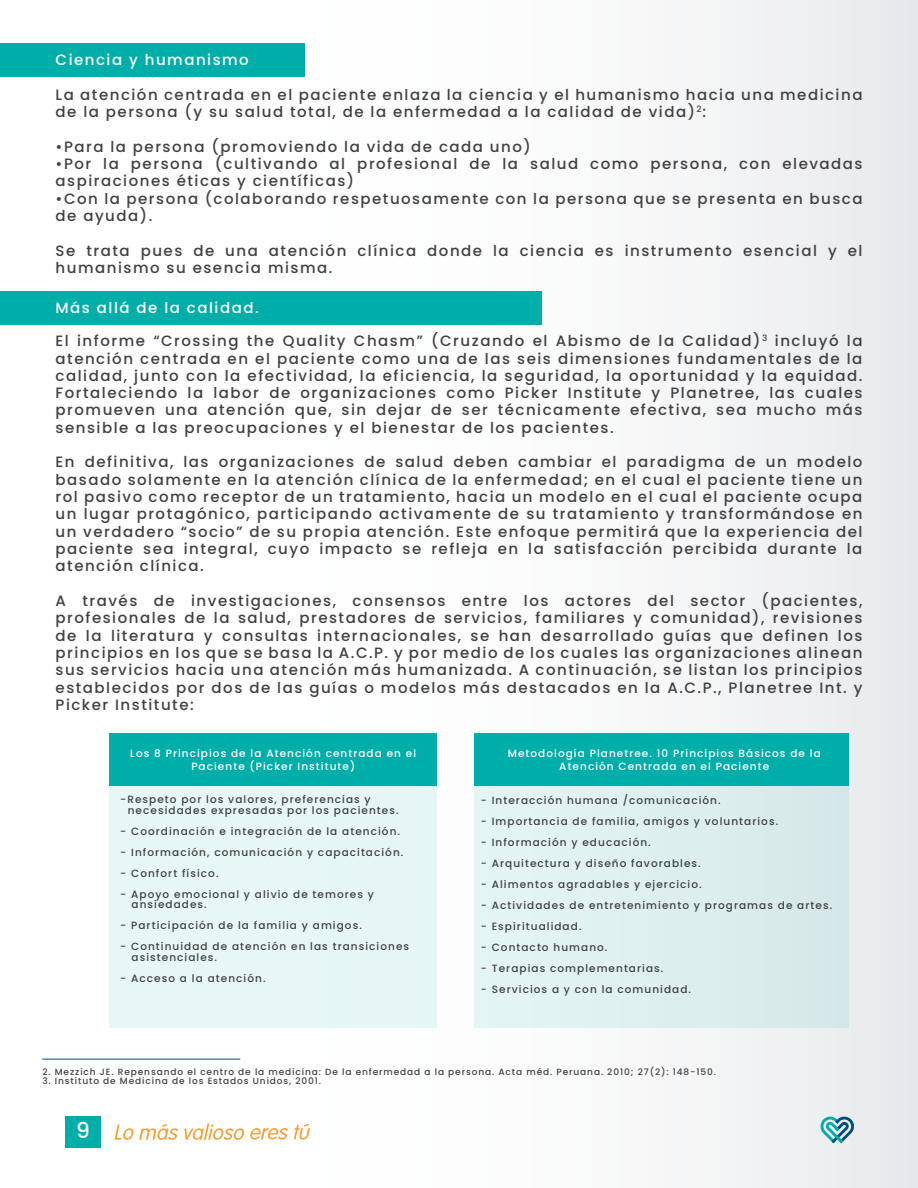
<style>
.page{position:relative;width:918px;height:1188px;background:#fff}
.page>*{position:absolute;margin:0;border:0;box-sizing:border-box;transform-origin:0 0}
.t1{font:500 21.75px "Poppins";color:#fff}
.t2{font:500 15px/17.2px "Poppins";letter-spacing:.1em;color:#414042}
.t3{font:500 15px "Poppins";letter-spacing:.1em;color:#fff}
.t4{font:500 10.5px/10.5px "Poppins";letter-spacing:.1em;color:#414042}
.t5{font:500 10.5px/12.6px "Poppins";letter-spacing:.1em;color:#fff;text-align:center}
.t6{font:500 9px "Poppins";letter-spacing:.1em;color:#414042}
</style>
<div class="page">
<div style="left:0;top:0;width:918px;height:1188px;background:linear-gradient(to right,#fff,#eeeff1)"></div>
<div style="left:65px;top:1116px;width:36px;height:32px;background:#00aea9"></div>
<svg style="left:114px;top:1124px;width:64px;height:16px"></svg>
<svg style="left:184px;top:1123px;width:104px;height:17px"></svg>
<svg style="left:294px;top:1124px;width:16px;height:16px"></svg>
<svg style="left:820px;top:1117px;width:35px;height:26px"></svg>
<div style="left:0;top:44px;width:305px;height:33px;background:#00aea9"></div>
<div style="left:0;top:291px;width:542px;height:33px;background:#00aea9"></div>
<div style="left:109px;top:733px;width:328px;height:53px;background:#00aea9"></div>
<div style="left:109px;top:786px;width:328px;height:242px;background:#e6f7f6"></div>
<div style="left:474px;top:786px;width:375px;height:242px;background:#deeff0"></div>
<div style="left:474px;top:733px;width:375px;height:53px;background:#00aea9"></div>
<hr style="left:42px;top:1059px;width:198px;height:1px;background:#004e7d">
<p class="t3" style="left:56px;top:51px;width:195px">Ciencia y humanismo</p>
<p class="t2" style="left:56px;top:86px;width:808px">La atención centrada en el paciente enlaza la ciencia y el humanismo hacia una medicina de la persona (y su salud total, de la enfermedad a la calidad de vida)<sup>2</sup>:</p>
<p class="t2" style="left:56px;top:138px;width:477px">•Para la persona (promoviendo la vida de cada uno)</p>
<p class="t2" style="left:56px;top:155px;width:808px">•Por la persona (cultivando al profesional de la salud como persona, con elevadas aspiraciones éticas y científicas)</p>
<p class="t2" style="left:56px;top:190px;width:808px">•Con la persona (colaborando respetuosamente con la persona que se presenta en busca de ayuda).</p>
<p class="t2" style="left:56px;top:242px;width:808px">Se trata pues de una atención clínica donde la ciencia es instrumento esencial y el humanismo su esencia misma.</p>
<p class="t3" style="left:56px;top:299px;width:205px">Más allá de la calidad.</p>
<p class="t2" style="left:56px;top:332px;width:808px;text-align:justify">El informe “Crossing the Quality Chasm” (Cruzando el Abismo de la Calidad)<sup>3</sup> incluyó la atención centrada en el paciente como una de las seis dimensiones fundamentales de la calidad, junto con la efectividad, la eficiencia, la seguridad, la oportunidad y la equidad.<br>Fortaleciendo la labor de organizaciones como Picker Institute y Planetree, las cuales promueven una atención que, sin dejar de ser técnicamente efectiva, sea mucho más sensible a las preocupaciones y el bienestar de los pacientes.</p>
<p class="t2" style="left:56px;top:454px;width:809px;text-align:justify">En definitiva, las organizaciones de salud deben cambiar el paradigma de un modelo basado solamente en la atención clínica de la enfermedad; en el cual el paciente tiene un rol pasivo como receptor de un tratamiento, hacia un modelo en el cual el paciente ocupa un lugar protagónico, participando activamente de su tratamiento y transformándose en un verdadero “socio” de su propia atención. Este enfoque permitirá que la experiencia del paciente sea integral, cuyo impacto se refleja en la satisfacción percibida durante la atención clínica.</p>
<p class="t2" style="left:56px;top:592px;width:808px;text-align:justify">A través de investigaciones, consensos entre los actores del sector (pacientes, profesionales de la salud, prestadores de servicios, familiares y comunidad), revisiones de la literatura y consultas internacionales, se han desarrollado guías que definen los principios en los que se basa la A.C.P. y por medio de los cuales las organizaciones alinean sus servicios hacia una atención más humanizada. A continuación, se listan los principios establecidos por dos de las guías o modelos más destacados en la A.C.P., Planetree Int. y Picker Institute:</p>
<p class="t5" style="left:130px;top:747px;width:287px">Los 8 Principios de la Atención centrada en el<br>Paciente (Picker Institute)</p>
<p class="t4" style="left:128px;top:794px;width:272px;text-indent:-8px">-Respeto por los valores, preferencias y necesidades expresadas por los pacientes.</p>
<p class="t4" style="left:120px;top:826px;width:281px">- Coordinación e integración de la atención.</p>
<p class="t4" style="left:120px;top:847px;width:285px">- Información, comunicación y capacitación.</p>
<p class="t4" style="left:120px;top:868px;width:100px">- Confort físico.</p>
<p class="t4" style="left:132px;top:889px;width:244px;text-indent:-11px">- Apoyo emocional y alivio de temores y ansiedades.</p>
<p class="t4" style="left:120px;top:920px;width:243px">- Participación de la familia y amigos.</p>
<p class="t4" style="left:132px;top:941px;width:279px;text-indent:-11px">- Continuidad de atención en las transiciones asistenciales.</p>
<p class="t4" style="left:120px;top:973px;width:147px">- Acceso a la atención.</p>
<p class="t5" style="left:508px;top:747px;width:315px">Metodología Planetree. 10 Principios Básicos de la<br>Atención Centrada en el Paciente</p>
<p class="t4" style="left:481px;top:796px;width:241px">- Interacción humana /comunicación.</p>
<p class="t4" style="left:481px;top:817px;width:299px">- Importancia de familia, amigos y voluntarios.</p>
<p class="t4" style="left:481px;top:838px;width:172px">- Información y educación.</p>
<p class="t4" style="left:481px;top:859px;width:221px">- Arquitectura y diseño favorables.</p>
<p class="t4" style="left:481px;top:880px;width:222px">- Alimentos agradables y ejercicio.</p>
<p class="t4" style="left:481px;top:901px;width:353px">- Actividades de entretenimiento y programas de artes.</p>
<p class="t4" style="left:481px;top:922px;width:102px">- Espiritualidad.</p>
<p class="t4" style="left:481px;top:943px;width:128px">- Contacto humano.</p>
<p class="t4" style="left:481px;top:964px;width:184px">- Terapias complementarias.</p>
<p class="t4" style="left:481px;top:985px;width:212px">- Servicios a y con la comunidad.</p>
<p class="t6" style="left:42px;top:1067px;width:675px">2. Mezzich JE. Repensando el centro de la medicina: De la enfermedad a la persona. Acta méd. Peruana. 2010; 27(2): 148-150.</p>
<p class="t6" style="left:42px;top:1076px;width:280px">3. Instituto de Medicina de los Estados Unidos, 2001.</p>
<h1 class="t1" style="left:76px;top:1118px;width:15px">9</h1>
</div>
